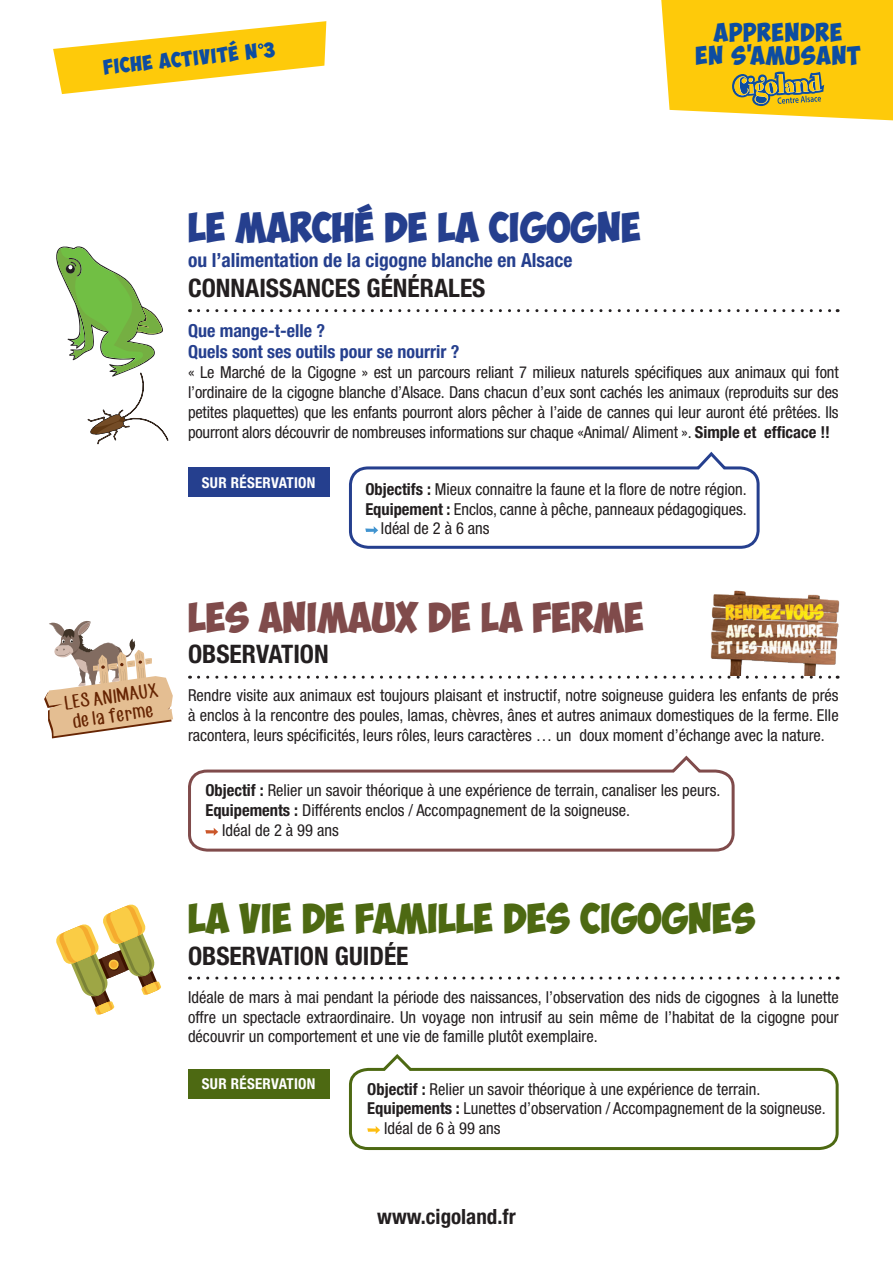
<style>
.page{position:relative;width:893px;height:1263px;background:#fff}
.page>*{position:absolute;margin:0;border:0;box-sizing:border-box;transform-origin:0 0}
.t1{font:30px "Obelix Pro";color:#4d6912}
.t2{font:30px "Obelix Pro";color:#253f8e}
.t3{font:30px "Obelix Pro";color:#804b4b}
.t4{font:700 condensed 25.5px "Helvetica Neue LT Std";color:#231f20}
.t5{font:700 condensed 21px "Helvetica Neue LT Std";color:#231f20}
.t6{font:700 condensed 19.5px "Helvetica Neue LT Std";color:#253f8e}
.t7{font:18.45px "Obelix Pro";letter-spacing:.05em;color:#0d4da1}
.t8{font:700 condensed 18px "Helvetica Neue LT Std";color:#253f8e}
.t9{font:17.55px/19.4px "CF Jack Story";color:#662402;text-align:center}
.t10{font:condensed 16.5px/19.8px "Helvetica Neue LT Std";color:#231f20;text-align:justify}
.t11{font:700 condensed 15px "Helvetica Neue LT Std";letter-spacing:.02em;color:#fff}
.t12{font:15px "Obelix Pro";color:#0d4da1}
.s1{font-weight:700}
</style>
<div class="page">
<svg style="left:56px;top:904px;width:105px;height:111px"></svg>
<svg style="left:349px;top:1054px;width:490px;height:97px"></svg>
<svg style="left:367px;top:1126px;width:13px;height:8px"></svg>
<svg style="left:199px;top:976px;width:639px;height:3px"></svg>
<div style="left:188px;top:1069px;width:141px;height:29px;background:#4d6912"></div>
<svg style="left:349px;top:451px;width:411px;height:98px"></svg>
<svg style="left:199px;top:309px;width:639px;height:3px"></svg>
<svg style="left:56px;top:246px;width:112px;height:199px"></svg>
<svg style="left:199px;top:676px;width:639px;height:3px"></svg>
<svg style="left:44px;top:621px;width:129px;height:117px"></svg>
<img style="left:710px;top:590px;width:130px;height:85px">
<svg style="left:188px;top:755px;width:547px;height:97px"></svg>
<svg style="left:661px;top:0;width:232px;height:120px;background:#f4c820"></svg>
<div style="left:188px;top:467px;width:141px;height:30px;background:#253f8e"></div>
<svg style="left:53px;top:21px;width:273px;height:73px"></svg>
<p class="t12" style="left:103px;top:61px;width:173px;rotate:-6deg">FICHE ACTIVITE N 3</p>
<p class="t7" style="left:714px;top:25px;width:130px">APPRENDRE</p>
<p class="t7" style="left:695px;top:47px;width:167px">EN S'AMUSANT</p>
<p class="t2" style="left:188px;top:215px;width:454px">LE MARCHE DE LA CIGOGNE</p>
<p class="t6" style="left:188px;top:248px;width:386px">ou l’alimentation de la cigogne blanche en Alsace</p>
<p class="t4" style="left:188px;top:273px;width:299px">CONNAISSANCES GÉNÉRALES</p>
<p class="t8" style="left:188px;top:319px;width:139px">Que mange-t-elle ?</p>
<p class="t8" style="left:188px;top:341px;width:273px">Quels sont ses outils pour se nourrir ?</p>
<p class="t10" style="left:188px;top:362px;width:652px">« Le Marché de la Cigogne » est un parcours reliant 7 milieux naturels spécifiques aux animaux qui font l’ordinaire de la cigogne blanche d’Alsace. Dans chacun d’eux sont cachés les animaux (reproduits sur des petites plaquettes) que les enfants pourront alors pêcher à l’aide de cannes qui leur auront été prêtées. Ils pourront alors découvrir de nombreuses informations sur chaque «Animal/ Aliment ». <span class="s1">Simple et efficace !!</span></p>
<p class="t9" style="left:63px;top:693px;width:95px;rotate:-8deg">LES ANIMAUX de la ferme</p>
<p class="t11" style="left:202px;top:473px;width:115px">SUR RÉSERVATION</p>
<p class="t10" style="left:365px;top:479px;width:383px"><span class="s1">Objectifs :</span> Mieux connaitre la faune et la flore de notre région.</p>
<p class="t10" style="left:365px;top:499px;width:383px"><span class="s1">Equipement :</span> Enclos, canne à pêche, panneaux pédagogiques.</p>
<p class="t10" style="left:381px;top:518px;width:110px">Idéal de 2 à 6 ans</p>
<p class="t3" style="left:188px;top:605px;width:457px">LES ANIMAUX DE LA FERME</p>
<p class="t4" style="left:188px;top:639px;width:142px">OBSERVATION</p>
<p class="t10" style="left:188px;top:685px;width:652px">Rendre visite aux animaux est toujours plaisant et instructif, notre soigneuse guidera les enfants de prés à enclos à la rencontre des poules, lamas, chèvres, ânes et autres animaux domestiques de la ferme. Elle racontera, leurs spécificités, leurs rôles, leurs caractères … un doux moment d’échange avec la nature.</p>
<p class="t10" style="left:205px;top:780px;width:516px"><span class="s1">Objectif :</span> Relier un savoir théorique à une expérience de terrain, canaliser les peurs.</p>
<p class="t10" style="left:205px;top:800px;width:426px"><span class="s1">Equipements :</span> Différents enclos / Accompagnement de la soigneuse.</p>
<p class="t10" style="left:222px;top:820px;width:118px">Idéal de 2 à 99 ans</p>
<p class="t1" style="left:188px;top:906px;width:569px">LA VIE DE FAMILLE DES CIGOGNES</p>
<p class="t4" style="left:188px;top:940px;width:222px">OBSERVATION GUIDÉE</p>
<p class="t10" style="left:188px;top:987px;width:652px">Idéale de mars à mai pendant la période des naissances, l’observation des nids de cigognes à la lunette offre un spectacle extraordinaire. Un voyage non intrusif au sein même de l’habitat de la cigogne pour découvrir un comportement et une vie de famille plutôt exemplaire.</p>
<p class="t11" style="left:202px;top:1074px;width:115px">SUR RÉSERVATION</p>
<p class="t10" style="left:367px;top:1079px;width:395px"><span class="s1">Objectif :</span> Relier un savoir théorique à une expérience de terrain.</p>
<p class="t10" style="left:367px;top:1098px;width:460px"><span class="s1">Equipements :</span> Lunettes d’observation / Accompagnement de la soigneuse.</p>
<p class="t10" style="left:384px;top:1118px;width:118px">Idéal de 6 à 99 ans</p>
<p class="t5" style="left:377px;top:1204px;width:140px">www.cigoland.fr</p>
</div>
